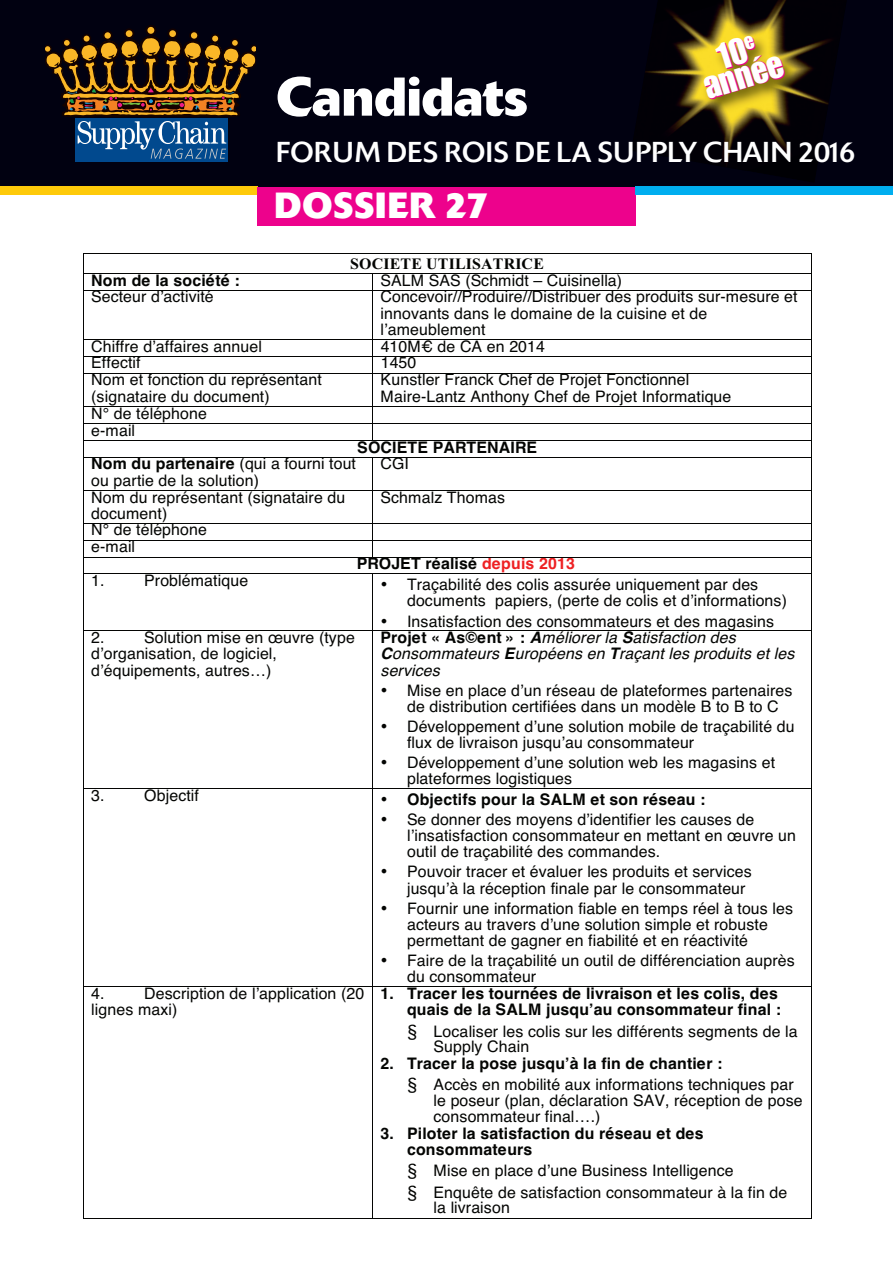
<style>
.page{position:relative;width:893px;height:1263px;background:#fff}
.page>*{position:absolute;margin:0;border:0;box-sizing:border-box;transform-origin:0 0}
.t1{font:700 54px "Delta";color:#fff}
.t2{font:700 36px "Delta";letter-spacing:.02em;color:#fff}
.t3{font:36px "Impact";color:#fff}
.t4{font:28.5px "Delta";letter-spacing:.02em;color:#fff}
.t5{font:15.9px/16.2px "Helvetica+T42";letter-spacing:.005em;color:#040503}
.t6{font:15.9px/16.2px "Helvetica Bold+T42";letter-spacing:.01em;color:#040503;text-align:right}
.t7{font:15.9px/16.2px "Helvetica Oblique+T42";letter-spacing:.01em;color:#040503}
.t8{font:15.9px "Times New Roman PS Bold MT+T42";letter-spacing:.015em;color:#040503}
.s1{font-family:"Helvetica+T42"}
.s2{color:#ee2123}
.s3{font-family:"Helvetica Bold+T42"}
.s4{font-family:"Helvetica Bold Oblique+T42"}
.s5{font-family:"Geneva+T42"}
</style>
<div class="page">
<hr style="left:83px;top:253px;width:728px;height:1px;background:#040503">
<hr style="left:83px;top:273px;width:728px;height:1px;background:#040503">
<svg style="left:83px;top:254px;width:1px;height:36px"></svg>
<svg style="left:372px;top:274px;width:1px;height:16px"></svg>
<hr style="left:83px;top:290px;width:728px;height:1px;background:#040503">
<hr style="left:83px;top:290px;width:1px;height:49px;background:#040503">
<hr style="left:372px;top:290px;width:1px;height:49px;background:#040503">
<hr style="left:810px;top:290px;width:1px;height:49px;background:#040503">
<hr style="left:83px;top:339px;width:728px;height:1px;background:#040503">
<hr style="left:83px;top:356px;width:728px;height:1px;background:#040503">
<svg style="left:83px;top:340px;width:1px;height:33px"></svg>
<svg style="left:372px;top:340px;width:1px;height:33px"></svg>
<hr style="left:83px;top:373px;width:728px;height:1px;background:#040503">
<hr style="left:83px;top:373px;width:1px;height:33px;background:#040503">
<hr style="left:372px;top:373px;width:1px;height:33px;background:#040503">
<hr style="left:810px;top:373px;width:1px;height:33px;background:#040503">
<hr style="left:83px;top:406px;width:728px;height:1px;background:#040503">
<hr style="left:83px;top:423px;width:728px;height:1px;background:#040503">
<svg style="left:372px;top:407px;width:1px;height:33px"></svg>
<hr style="left:83px;top:440px;width:728px;height:1px;background:#040503">
<svg style="left:83px;top:407px;width:1px;height:50px"></svg>
<hr style="left:83px;top:457px;width:728px;height:1px;background:#040503">
<hr style="left:83px;top:457px;width:1px;height:33px;background:#040503">
<hr style="left:372px;top:457px;width:1px;height:33px;background:#040503">
<hr style="left:810px;top:457px;width:1px;height:33px;background:#040503">
<hr style="left:83px;top:490px;width:728px;height:1px;background:#040503">
<hr style="left:83px;top:491px;width:1px;height:32px;background:#040503">
<hr style="left:372px;top:491px;width:1px;height:32px;background:#040503">
<hr style="left:810px;top:491px;width:1px;height:32px;background:#040503">
<hr style="left:83px;top:523px;width:728px;height:1px;background:#040503">
<hr style="left:83px;top:540px;width:728px;height:1px;background:#040503">
<svg style="left:372px;top:524px;width:1px;height:33px"></svg>
<hr style="left:83px;top:557px;width:728px;height:1px;background:#040503">
<svg style="left:83px;top:524px;width:1px;height:50px"></svg>
<hr style="left:83px;top:574px;width:728px;height:1px;background:#040503">
<hr style="left:83px;top:574px;width:1px;height:56px;background:#040503">
<hr style="left:372px;top:574px;width:1px;height:56px;background:#040503">
<hr style="left:810px;top:574px;width:1px;height:56px;background:#040503">
<hr style="left:83px;top:630px;width:728px;height:1px;background:#040503">
<hr style="left:83px;top:631px;width:1px;height:157px;background:#040503">
<hr style="left:372px;top:631px;width:1px;height:157px;background:#040503">
<hr style="left:810px;top:631px;width:1px;height:157px;background:#040503">
<hr style="left:83px;top:788px;width:728px;height:1px;background:#040503">
<hr style="left:83px;top:789px;width:1px;height:197px;background:#040503">
<hr style="left:372px;top:789px;width:1px;height:197px;background:#040503">
<hr style="left:810px;top:789px;width:1px;height:197px;background:#040503">
<hr style="left:83px;top:986px;width:728px;height:1px;background:#040503">
<hr style="left:83px;top:987px;width:1px;height:231px;background:#040503">
<hr style="left:83px;top:1218px;width:289px;height:1px;background:#040503">
<hr style="left:372px;top:987px;width:1px;height:231px;background:#040503">
<hr style="left:373px;top:1218px;width:437px;height:1px;background:#040503">
<hr style="left:810px;top:987px;width:1px;height:231px;background:#040503">
<div style="left:0;top:0;width:892px;height:191px;background:#010111"></div>
<img style="left:635px;top:186px;width:111px;height:1px">
<img style="left:631px;top:0;width:216px;height:171px">
<div style="left:75px;top:118px;width:153px;height:43px;background:#01498e"></div>
<svg style="left:45px;top:25px;width:211px;height:134px"></svg>
<div style="left:0;top:187px;width:257px;height:8px;background:#feca0a"></div>
<div style="left:257px;top:187px;width:378px;height:39px;background:#ed028c"></div>
<div style="left:635px;top:187px;width:257px;height:8px;background:#00aeef"></div>
<svg style="left:714px;top:35px;width:41px;height:35px"></svg>
<h1 class="t1" style="left:276px;top:78px;width:252px">Candidats</h1>
<h2 class="t3" style="left:700px;top:75px;width:83px;rotate:-17deg">année</h2>
<h3 class="t4" style="left:276px;top:142px;width:580px">FORUM DES ROIS DE LA SUPPLY CHAIN 2016</h3>
<h2 class="t2" style="left:274px;top:192px;width:215px">DOSSIER 27</h2>
<p class="t8" style="left:350px;top:258px;width:195px">SOCIETE UTILISATRICE</p>
<p class="t6" style="left:91px;top:272px;width:150px">Nom de la société :</p>
<p class="t5" style="left:380px;top:273px;width:243px">SALM SAS (Schmidt – Cuisinella)</p>
<p class="t5" style="left:91px;top:290px;width:124px">Secteur d’activité</p>
<p class="t5" style="left:380px;top:290px;width:418px">Concevoir//Produire//Distribuer des produits sur-mesure et innovants dans le domaine de la cuisine et de l’ameublement</p>
<p class="t5" style="left:91px;top:340px;width:172px">Chiffre d’affaires annuel</p>
<p class="t5" style="left:380px;top:340px;width:166px">410M€ de CA en 2014</p>
<p class="t5" style="left:91px;top:356px;width:51px">Effectif</p>
<p class="t5" style="left:381px;top:356px;width:37px">1450</p>
<p class="t5" style="left:91px;top:373px;width:232px">Nom et fonction du représentant (signataire du document)</p>
<p class="t5" style="left:380px;top:373px;width:352px">Kunstler Franck Chef de Projet Fonctionnel<br>Maire-Lantz Anthony Chef de Projet Informatique</p>
<p class="t5" style="left:91px;top:406px;width:117px;line-height:17px">N° de téléphone e-mail</p>
<p class="t6" style="left:357px;top:439px;width:181px">SOCIETE PARTENAIRE</p>
<p class="t6" style="left:91px;top:456px;width:266px">Nom du partenaire <span class="s1">(qui a fourni tout</span></p>
<p class="t5" style="left:91px;top:474px;width:169px">ou partie de la solution)</p>
<p class="t5" style="left:380px;top:457px;width:30px">CGI</p>
<p class="t5" style="left:91px;top:491px;width:255px">Nom du représentant (signataire du document)</p>
<p class="t5" style="left:380px;top:491px;width:126px">Schmalz Thomas</p>
<p class="t5" style="left:91px;top:523px;width:117px;line-height:17px">N° de téléphone e-mail</p>
<p class="t6" style="left:357px;top:556px;width:220px">PROJET réalisé <span class="s2">depuis 2013</span></p>
<p class="t5" style="left:91px;top:574px;width:15px">1.</p>
<p class="t5" style="left:144px;top:574px;width:105px">Problématique</p>
<p class="t5" style="left:407px;top:578px;width:381px;text-indent:-26px">• Traçabilité des colis assurée uniquement par des documents papiers, (perte de colis et d’informations)</p>
<p class="t5" style="left:380px;top:615px;width:395px">• Insatisfaction des consommateurs et des magasins</p>
<p class="t5" style="left:91px;top:631px;width:15px">2.</p>
<p class="t5" style="left:91px;top:631px;width:265px;text-indent:53px">Solution mise en œuvre (type d’organisation, de logiciel, d’équipements, autres…)</p>
<p class="t7" style="left:380px;top:630px;width:415px"><span class="s3">Projet « As©ent » :</span> <span class="s4">A</span>méliorer la <span class="s4">S</span>atisfaction des<br><span class="s4">C</span>onsommateurs <span class="s4">E</span>uropéens en <span class="s4">T</span>raçant les produits et les services</p>
<p class="t5" style="left:407px;top:684px;width:387px;text-indent:-26px">• Mise en place d’un réseau de plateformes partenaires de distribution certifiées dans un modèle B to B to C</p>
<p class="t5" style="left:407px;top:720px;width:389px;text-indent:-26px">• Développement d’une solution mobile de traçabilité du flux de livraison jusqu’au consommateur</p>
<p class="t5" style="left:407px;top:756px;width:369px;text-indent:-26px">• Développement d’une solution web les magasins et plateformes logistiques</p>
<p class="t5" style="left:91px;top:789px;width:15px">3.</p>
<p class="t5" style="left:144px;top:789px;width:56px">Objectif</p>
<p class="t6" style="left:380px;top:791px;width:326px">• Objectifs pour la SALM et son réseau :</p>
<p class="t5" style="left:407px;top:813px;width:390px;text-indent:-26px">• Se donner des moyens d’identifier les causes de l’insatisfaction consommateur en mettant en œuvre un outil de traçabilité des commandes.</p>
<p class="t5" style="left:407px;top:865px;width:346px;text-indent:-26px">• Pouvoir tracer et évaluer les produits et services jusqu’à la réception finale par le consommateur</p>
<p class="t5" style="left:407px;top:902px;width:387px;text-indent:-26px">• Fournir une information fiable en temps réel à tous les acteurs au travers d’une solution simple et robuste permettant de gagner en fiabilité et en réactivité</p>
<p class="t5" style="left:407px;top:954px;width:389px;text-indent:-26px">• Faire de la traçabilité un outil de différenciation auprès du consommateur</p>
<p class="t5" style="left:91px;top:987px;width:15px">4.</p>
<p class="t5" style="left:91px;top:987px;width:274px;text-indent:53px">Description de l’application (20 lignes maxi)</p>
<p class="t6" style="left:380px;top:985px;width:402px">1. Tracer les tournées de livraison et les colis, des quais de la SALM jusqu’au consommateur final :</p>
<p class="t5" style="left:433px;top:1025px;width:365px;text-indent:-26px"><span class="s5">§</span> Localiser les colis sur les différents segments de la<br>Supply Chain</p>
<p class="t6" style="left:380px;top:1055px;width:343px">2. Tracer la pose jusqu’à la fin de chantier :</p>
<p class="t5" style="left:433px;top:1078px;width:370px;text-indent:-26px"><span class="s5">§</span> Accès en mobilité aux informations techniques par le poseur (plan, déclaration SAV, réception de pose consommateur final….)</p>
<p class="t6" style="left:407px;top:1125px;width:298px;text-align:left;text-indent:-26px">3. Piloter la satisfaction du réseau et des consommateurs</p>
<p class="t5" style="left:407px;top:1161px;width:382px;line-height:21.6px"><span class="s5">§</span> Mise en place d’une Business Intelligence<br><span class="s5">§</span> Enquête de satisfaction consommateur à la fin de</p>
<p class="t5" style="left:433px;top:1201px;width:78px">la livraison</p>
</div>
